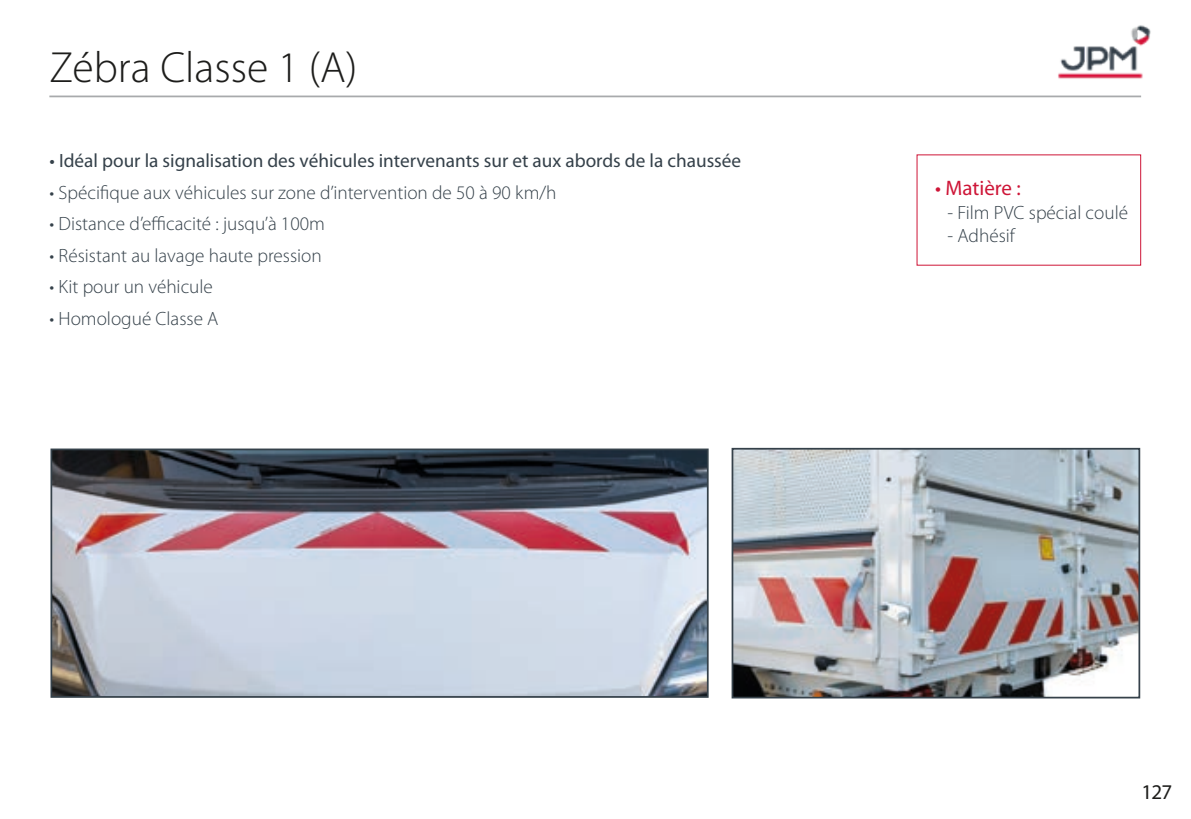
<style>
.page{position:relative;width:1191px;height:819px;background:#fff}
.page>*{position:absolute;margin:0;border:0;box-sizing:border-box;transform-origin:0 0}
.t1{font:300 43.75px "Myriad Pro";color:#1d1d1b}
.t2{font:21px "Myriad Pro";color:#ce1537}
.t3{font:21px "Myriad Pro";color:#1d1d1b}
.t4{font:300 19.25px "Myriad Pro";color:#35414a}
.t5{font:19.25px "Myriad Pro";color:#35414a}
</style>
<div class="page">
<hr style="left:49px;top:95px;width:1092px;height:2px;background:#a8aaac">
<img style="left:1058px;top:25px;width:93px;height:54px">
<img style="left:53px;top:451px;width:652px;height:243px">
<div style="left:50px;top:448px;width:658px;height:249px;border:2px solid #35414a"></div>
<img style="left:734px;top:451px;width:403px;height:244px">
<div style="left:731px;top:448px;width:409px;height:250px;border:2px solid #35414a"></div>
<h1 class="t1" style="left:50px;top:42px;width:309px">Zébra Classe 1 (A)</h1>
<p class="t5" style="left:50px;top:150px;width:693px">• Idéal pour la signalisation des véhicules intervenants sur et aux abords de la chaussée</p>
<p class="t4" style="left:50px;top:181px;width:508px">• Spécifique aux véhicules sur zone d’intervention de 50 à 90 km/h</p>
<p class="t4" style="left:50px;top:212px;width:277px">• Distance d’efficacité : jusqu’à 100m</p>
<p class="t4" style="left:50px;top:244px;width:274px">• Résistant au lavage haute pression</p>
<p class="t4" style="left:50px;top:275px;width:165px">• Kit pour un véhicule</p>
<p class="t4" style="left:50px;top:307px;width:170px">• Homologué Classe A</p>
<p class="t2" style="left:935px;top:176px;width:87px">• Matière :</p>
<p class="t4" style="left:947px;top:201px;width:182px">- Film PVC spécial coulé</p>
<p class="t4" style="left:947px;top:224px;width:69px">- Adhésif</p>
<p class="t3" style="left:1141px;top:780px;width:32px">127</p>
</div>
